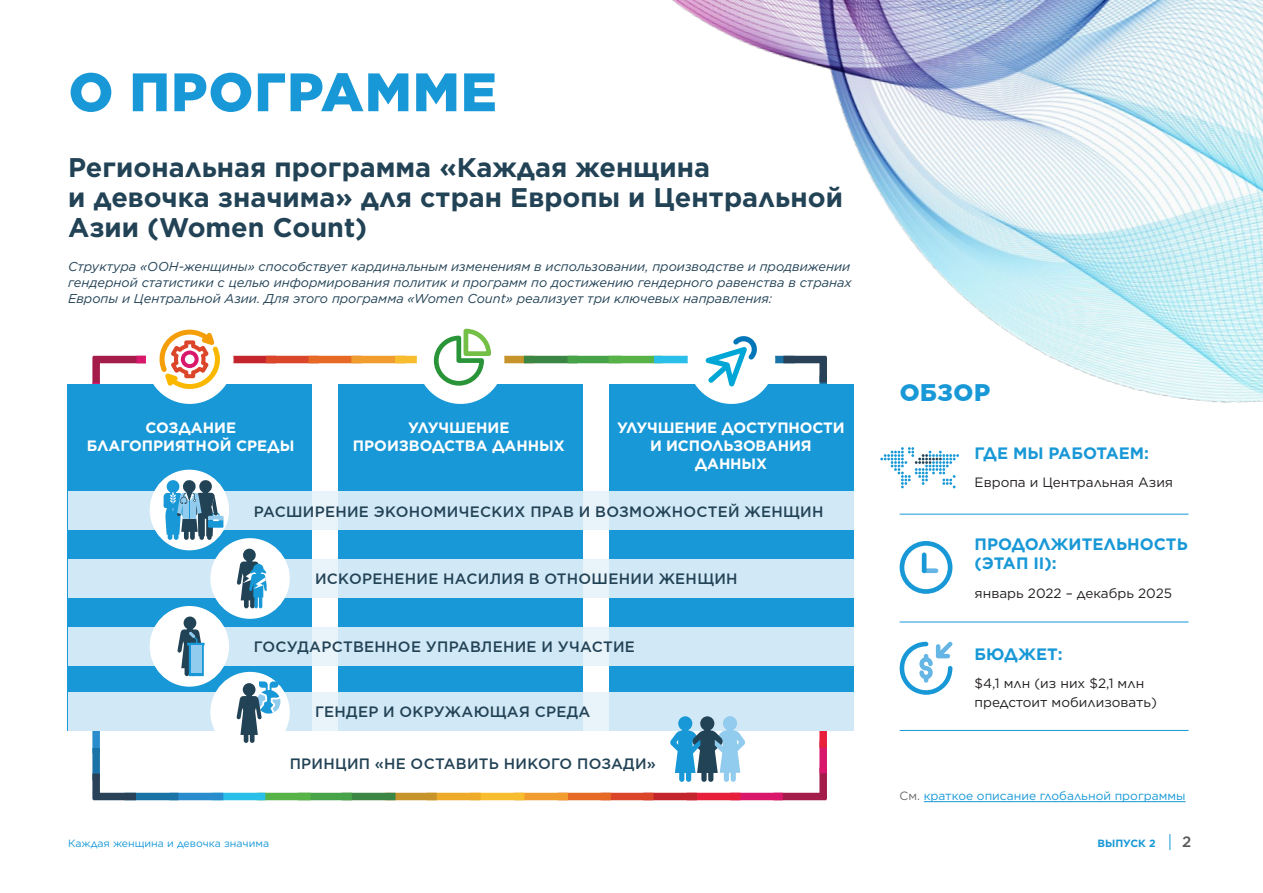
<style>
.page{position:relative;width:1263px;height:893px;background:#fff}
.page>*{position:absolute;margin:0;border:0;box-sizing:border-box;transform-origin:0 0}
.t1{font:900 54px "Gotham Pro";letter-spacing:.02em;color:#1898d6}
.t2{font:700 27px/30px "Gotham";color:#224255}
.t3{font:900 24px "Gotham Pro";letter-spacing:.02em;color:#1898d6}
.t4{font:700 16.5px/19.8px "Gotham";color:#1898d6}
.t5{font:500 15px "Gotham Pro";letter-spacing:.02em;color:#224255}
.t6{font:700 15px/18px "Gotham";letter-spacing:-.01em;color:#fff;text-align:center}
.t7{font:500 15px "Gotham";color:#57585a}
.t8{font:13.5px/19.5px "Gotham";color:#231f20}
.t9{font:italic 12.9px/16.4px "Gotham Pro";color:#224255}
.t10{font:12px "Gotham";color:#1898d6}
.t11{font:10.5px "Gotham";color:#1898d6}
.t12{font:700 10.5px "Gotham";color:#1898d6}
.s1{color:#6c6d70}
</style>
<div class="page">
<div style="left:92px;top:357px;width:8px;height:31px;background:#a31c4a"></div>
<div style="left:92px;top:383px;width:8px;height:32px;background:#d9176b"></div>
<div style="left:92px;top:721px;width:8px;height:32px;background:#298ccc"></div>
<div style="left:92px;top:748px;width:8px;height:32px;background:#1a73a6"></div>
<div style="left:92px;top:773px;width:8px;height:26px;background:#294257"></div>
<div style="left:819px;top:768px;width:8px;height:31px;background:#a31c4a"></div>
<div style="left:819px;top:741px;width:8px;height:32px;background:#d9176b"></div>
<div style="left:819px;top:715px;width:8px;height:33px;background:#e81f3b"></div>
<div style="left:93px;top:356px;width:53px;height:7px;background:#a31c4a"></div>
<div style="left:137px;top:356px;width:52px;height:7px;background:#d9176b"></div>
<div style="left:222px;top:356px;width:54px;height:7px;background:#c4242b"></div>
<div style="left:266px;top:356px;width:53px;height:7px;background:#db4529"></div>
<div style="left:308px;top:356px;width:54px;height:7px;background:#e66926"></div>
<div style="left:351px;top:356px;width:54px;height:7px;background:#f09c2e"></div>
<div style="left:395px;top:356px;width:54px;height:7px;background:#f7bd2e"></div>
<div style="left:483px;top:356px;width:51px;height:7px;background:#c7942b"></div>
<div style="left:524px;top:356px;width:54px;height:7px;background:#3b8545"></div>
<div style="left:567px;top:356px;width:54px;height:7px;background:#47a347"></div>
<div style="left:609px;top:356px;width:54px;height:7px;background:#57b347"></div>
<div style="left:654px;top:356px;width:54px;height:7px;background:#29bfe8"></div>
<div style="left:773px;top:793px;width:53px;height:7px;background:#a31c4a"></div>
<div style="left:730px;top:793px;width:53px;height:7px;background:#d9176b"></div>
<div style="left:687px;top:793px;width:53px;height:7px;background:#e81f3b"></div>
<div style="left:643px;top:793px;width:54px;height:7px;background:#c4242b"></div>
<div style="left:601px;top:793px;width:52px;height:7px;background:#db4529"></div>
<div style="left:558px;top:793px;width:53px;height:7px;background:#e66926"></div>
<div style="left:514px;top:793px;width:54px;height:7px;background:#f09c2e"></div>
<div style="left:470px;top:793px;width:54px;height:7px;background:#f7bd2e"></div>
<div style="left:426px;top:793px;width:55px;height:7px;background:#edab29"></div>
<div style="left:385px;top:793px;width:52px;height:7px;background:#c7942b"></div>
<div style="left:342px;top:793px;width:53px;height:7px;background:#3b8545"></div>
<div style="left:298px;top:793px;width:54px;height:7px;background:#47a347"></div>
<div style="left:257px;top:793px;width:54px;height:7px;background:#57b347"></div>
<div style="left:211px;top:793px;width:54px;height:7px;background:#29bfe8"></div>
<div style="left:169px;top:793px;width:54px;height:7px;background:#298ccc"></div>
<div style="left:124px;top:793px;width:54px;height:7px;background:#1a73a6"></div>
<div style="left:93px;top:793px;width:43px;height:7px;background:#294257"></div>
<img style="left:672px;top:0;width:591px;height:427px">
<div style="left:68px;top:384px;width:244px;height:346px;background:#1898d6"></div>
<div style="left:339px;top:384px;width:244px;height:346px;background:#1898d6"></div>
<div style="left:609px;top:384px;width:244px;height:346px;background:#1898d6"></div>
<svg style="left:1169px;top:834px;width:1px;height:16px"></svg>
<svg style="left:900px;top:541px;width:52px;height:53px"></svg>
<div style="left:922px;top:568px;width:16px;height:5px;background:#66b6e5;border-radius:2px"></div>
<hr style="left:922px;top:552px;width:4px;height:21px;background:#1898d6;border-radius:2px">
<svg style="left:899px;top:642px;width:53px;height:53px"></svg>
<svg style="left:880px;top:447px;width:79px;height:41px"></svg>
<svg style="left:68px;top:491px;width:785px;height:39px;background:#d2e8f6"></svg>
<svg style="left:68px;top:559px;width:785px;height:39px;background:#d2e8f6"></svg>
<svg style="left:68px;top:627px;width:785px;height:39px;background:#d2e8f6"></svg>
<div style="left:688px;top:315px;width:87px;height:89px;background:#fff;border-radius:50%"></div>
<svg style="left:706px;top:336px;width:51px;height:50px"></svg>
<div style="left:417px;top:315px;width:87px;height:89px;background:#fff;border-radius:50%"></div>
<svg style="left:434px;top:329px;width:57px;height:57px"></svg>
<div style="left:146px;top:315px;width:88px;height:89px;background:#fff;border-radius:50%"></div>
<svg style="left:159px;top:330px;width:61px;height:59px"></svg>
<svg style="left:68px;top:692px;width:785px;height:38px;background:#d2e8f6"></svg>
<svg style="left:670px;top:716px;width:75px;height:66px"></svg>
<hr style="left:900px;top:514px;width:288px;height:1px;background:#1898d6">
<div style="left:210px;top:538px;width:80px;height:81px;background:#fff;border-radius:50%"></div>
<svg style="left:237px;top:549px;width:30px;height:59px"></svg>
<div style="left:150px;top:606px;width:79px;height:81px;background:#fff;border-radius:50%"></div>
<svg style="left:177px;top:616px;width:28px;height:60px"></svg>
<div style="left:191px;top:646px;width:11px;height:27px;background:#91cbee"></div>
<div style="left:210px;top:672px;width:80px;height:80px;background:#fff;border-radius:50%"></div>
<svg style="left:236px;top:681px;width:45px;height:62px"></svg>
<hr style="left:900px;top:622px;width:288px;height:1px;background:#1898d6">
<div style="left:150px;top:470px;width:79px;height:80px;background:#fff;border-radius:50%"></div>
<svg style="left:163px;top:479px;width:61px;height:61px"></svg>
<hr style="left:924px;top:801px;width:262px;height:1px;background:#1898d6">
<hr style="left:900px;top:730px;width:288px;height:1px;background:#1898d6">
<h1 class="t1" style="left:69px;top:61px;width:430px">О ПРОГРАММЕ</h1>
<h2 class="t2" style="left:68px;top:152px;width:776px">Региональная программа «Каждая женщина<br>и девочка значима» для стран Европы и Центральной<br>Азии (Women Count)</h2>
<p class="t9" style="left:68px;top:258px;width:785px">Структура «ООН-женщины» способствует кардинальным изменениям в использовании, производстве и продвижении гендерной статистики с целью информирования политик и программ по достижению гендерного равенства в странах<br>Европы и Центральной Азии. Для этого программа «Women Count» реализует три ключевых направления:</p>
<p class="t6" style="left:87px;top:419px;width:209px">СОЗДАНИЕ<br>БЛАГОПРИЯТНОЙ СРЕДЫ</p>
<p class="t6" style="left:353px;top:419px;width:213px">УЛУЧШЕНИЕ<br>ПРОИЗВОДСТВА ДАННЫХ</p>
<p class="t6" style="left:617px;top:419px;width:229px">УЛУЧШЕНИЕ ДОСТУПНОСТИ<br>И ИСПОЛЬЗОВАНИЯ<br>ДАННЫХ</p>
<p class="t5" style="left:254px;top:503px;width:571px">РАСШИРЕНИЕ ЭКОНОМИЧЕСКИХ ПРАВ И ВОЗМОЖНОСТЕЙ ЖЕНЩИН</p>
<p class="t5" style="left:315px;top:570px;width:424px">ИСКОРЕНЕНИЕ НАСИЛИЯ В ОТНОШЕНИИ ЖЕНЩИН</p>
<p class="t5" style="left:254px;top:638px;width:383px">ГОСУДАРСТВЕННОЕ УПРАВЛЕНИЕ И УЧАСТИЕ</p>
<p class="t5" style="left:315px;top:703px;width:277px">ГЕНДЕР И ОКРУЖАЮЩАЯ СРЕДА</p>
<p class="t5" style="left:290px;top:755px;width:368px">ПРИНЦИП «НЕ ОСТАВИТЬ НИКОГО ПОЗАДИ»</p>
<h3 class="t3" style="left:900px;top:379px;width:92px">ОБЗОР</h3>
<p class="t4" style="left:975px;top:443px;width:176px">ГДЕ МЫ РАБОТАЕМ:</p>
<p class="t8" style="left:975px;top:473px;width:200px">Европа и Центральная Азия</p>
<p class="t4" style="left:975px;top:534px;width:215px">ПРОДОЛЖИТЕЛЬНОСТЬ (ЭТАП II):</p>
<p class="t8" style="left:975px;top:583px;width:199px">январь 2022 – декабрь 2025</p>
<p class="t4" style="left:975px;top:644px;width:89px">БЮДЖЕТ:</p>
<p class="t8" style="left:975px;top:673px;width:184px">$4,1 млн (из них $2,1 млн предстоит мобилизовать)</p>
<p class="t10" style="left:900px;top:788px;width:287px"><span class="s1">См.</span> краткое описание глобальной программы</p>
<p class="t11" style="left:68px;top:837px;width:203px">Каждая женщина и девочка значима</p>
<p class="t12" style="left:1097px;top:836px;width:60px">ВЫПУСК 2</p>
<p class="t7" style="left:1182px;top:832px;width:11px">2</p>
</div>
